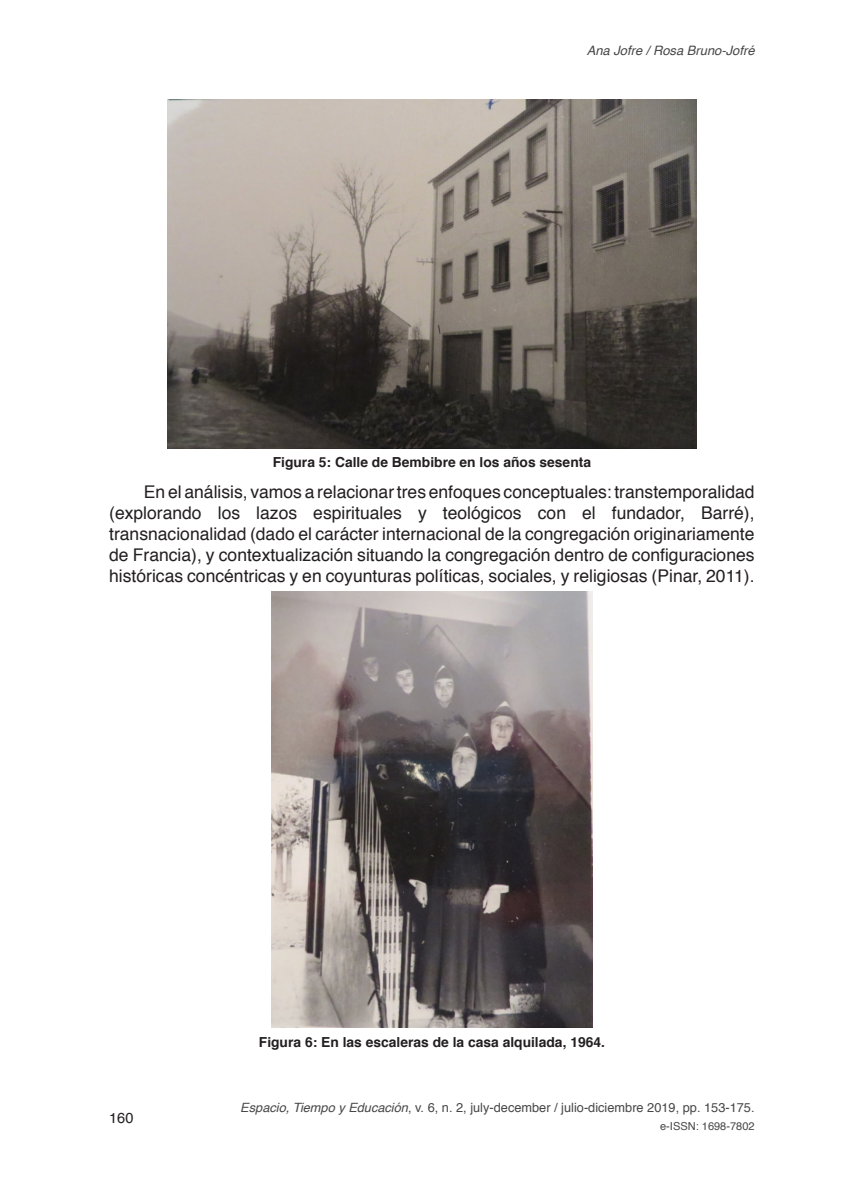
<style>
.page{position:relative;width:844px;height:1191px;background:#fff}
.page>*{position:absolute;margin:0;border:0;box-sizing:border-box;transform-origin:0 0}
.Cuerpo_de_texto{font:17.5px/21px "Helvetica";color:#231f20;text-align:justify}
.t1{font:14.53px "Helvetica";color:#231f20}
.pie_img_tabla{font:700 13.83px "Helvetica";color:#231f20}
.t2{font:italic 12.95px "Helvetica";color:#474747}
.t3{font:12.78px "Helvetica";color:#474747}
.t4{font:11.03px "Helvetica";color:#474747}
.s1{font-style:italic}
</style>
<div class="page">
<img style="left:167px;top:99px;width:529px;height:349px">
<img style="left:271px;top:591px;width:321px;height:436px">
<p class="t2" style="left:586px;top:40px;width:169px">Ana Jofre / Rosa Bruno-Jofré</p>
<p class="pie_img_tabla" style="left:273px;top:451px;width:320px">Figura 5: Calle de Bembibre en los años sesenta</p>
<p class="Cuerpo_de_texto" style="left:109px;top:482px;width:646px;text-indent:35px">En el análisis, vamos a relacionar tres enfoques conceptuales: transtemporalidad (explorando los lazos espirituales y teológicos con el fundador, Barré), transnacionalidad (dado el carácter internacional de la congregación originariamente de Francia), y contextualización situando la congregación dentro de configuraciones históricas concéntricas y en coyunturas políticas, sociales, y religiosas (Pinar, 2011).</p>
<p class="t1" style="left:109px;top:1106px;width:26px">160</p>
<p class="pie_img_tabla" style="left:259px;top:1030px;width:347px">Figura 6: En las escaleras de la casa alquilada, 1964.</p>
<p class="t3" style="left:240px;top:1097px;width:515px"><span class="s1">Espacio, Tiempo y Educación</span>, v. 6, n. 2, july-december / julio-diciembre 2019, pp. 153-175.</p>
<p class="t4" style="left:660px;top:1117px;width:96px">e-ISSN: 1698-7802</p>
</div>
